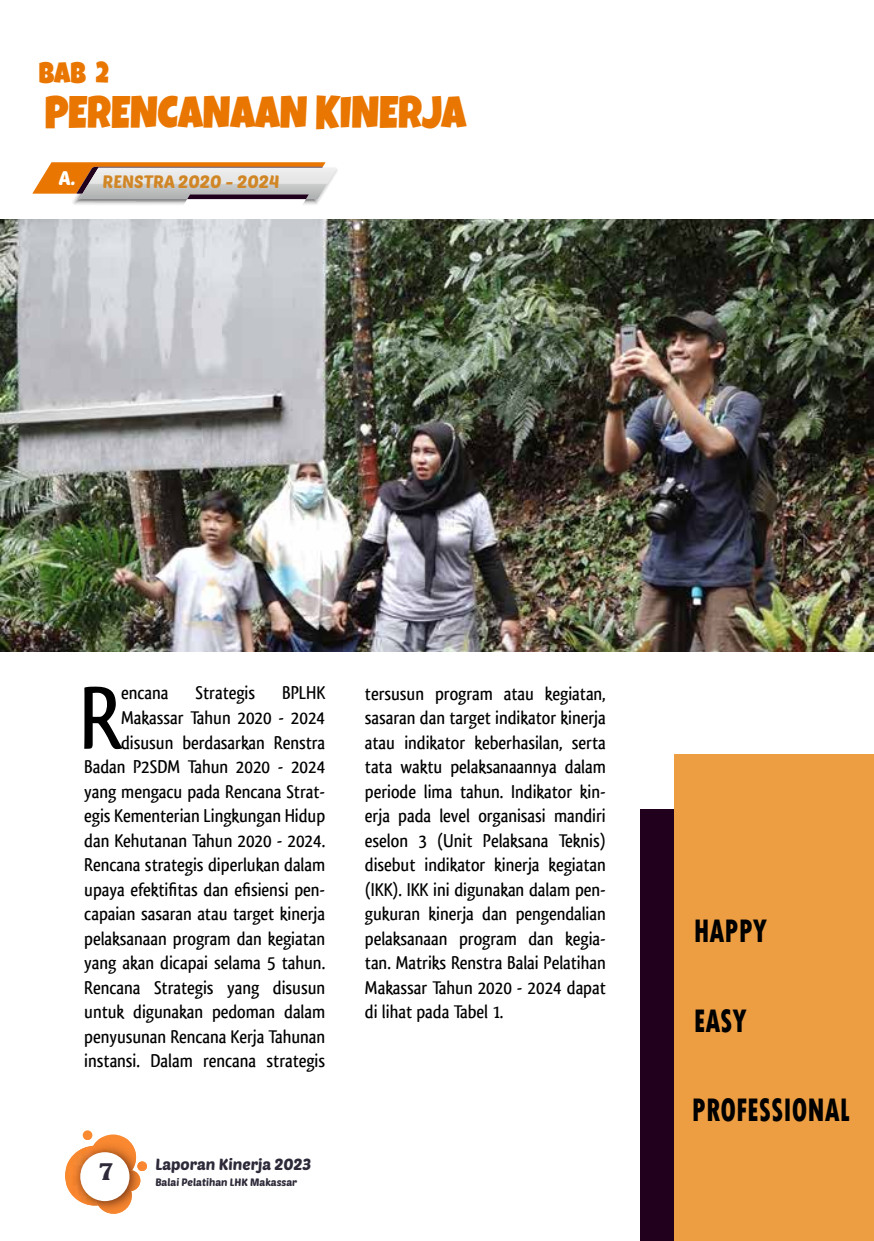
<style>
.page{position:relative;width:874px;height:1241px;background:#fff}
.page>*{position:absolute;margin:0;border:0;box-sizing:border-box;transform-origin:0 0}
.t1{font:500 93.1px "Qlassik";color:#000}
.t2{font:45.32px "Luckiest Guy";color:#e97600;scale:.87 1}
.t3{font:800 condensed 34.12px "Tw Cen";color:#000;scale:.82 1}
.t4{font:29.75px "Luckiest Guy";color:#e97600;scale:.87 1}
.t5{font:condensed 21px "Bernard";color:#2e2a39;scale:1.4 1}
.t6{font:500 19.25px/24.5px "Qlassik";color:#000;text-align:right}
.t7{font:17.5px "Poetsen One";color:#d18626}
.t8{font:15.75px "Poetsen One";color:#2e2a39}
.t9{font:10.5px "Poetsen One";color:#2e2a39}
.s1{font-size:19.25px;color:#fff}
</style>
<div class="page">
<div style="left:640px;top:809px;width:199px;height:431px;background:#21001d"></div>
<div style="left:674px;top:754px;width:199px;height:486px;background:#ed9e43"></div>
<img style="left:0;top:219px;width:873px;height:432px">
<img style="left:73px;top:170px;width:265px;height:35px">
<img style="left:327px;top:168px;width:10px;height:15px">
<svg style="left:32px;top:162px;width:295px;height:37px;background:#ceb39c"></svg>
<svg style="left:90px;top:1134px;width:46px;height:45px"></svg>
<div style="left:83px;top:1130px;width:9px;height:9px;background:#fa8a30;border-radius:50%"></div>
<img style="left:93px;top:1137px;width:43px;height:32px">
<img style="left:67px;top:1145px;width:58px;height:60px">
<svg style="left:137px;top:1161px;width:10px;height:10px"></svg>
<img style="left:128px;top:1169px;width:12px;height:21px">
<img style="left:95px;top:1177px;width:37px;height:36px">
<div style="left:80px;top:1151px;width:49px;height:49px;background:#fff;border-radius:50%"></div>
<h3 class="t4" style="left:39px;top:53px;width:82px">BAB 2</h3>
<h2 class="t2" style="left:45px;top:82px;width:486px">PERENCANAAN KINERJA</h2>
<p class="t7" style="left:59px;top:170px;width:222px"><span class="s1">A.</span> RENSTRA 2020 - 2024</p>
<p class="t6" style="left:84px;top:680px;width:242px">BPLHK<br>Makassar Tahun 2020 - 2024 disusun berdasarkan Renstra<br>Badan P2SDM Tahun 2020 - 2024 yang mengacu pada Rencana Strat&shy;egis Kementerian Lingkungan Hidup dan Kehutanan Tahun 2020 - 2024.<br>Rencana strategis diperlukan dalam upaya efektifitas dan efisiensi pen&shy;capaian sasaran atau target kinerja pelaksanaan program dan kegiatan yang akan dicapai selama 5 tahun.<br>Rencana Strategis yang disusun untuk digunakan pedoman dalam penyusunan Rencana Kerja Tahunan instansi. Dalam rencana strategis</p>
<p class="t6" style="left:365px;top:680px;width:242px;text-align:justify">tersusun program atau kegiatan, sasaran dan target indikator kinerja atau indikator keberhasilan, serta tata waktu pelaksanaannya dalam periode lima tahun. Indikator kin&shy;erja pada level organisasi mandiri eselon 3 (Unit Pelaksana Teknis) disebut indikator kinerja kegiatan (IKK). IKK ini digunakan dalam pen&shy;gukuran kinerja dan pengendalian pelaksanaan program dan kegia&shy;tan. Matriks Renstra Balai Pelatihan Makassar Tahun 2020 - 2024 dapat di lihat pada Tabel 1.</p>
<h1 class="t1" style="left:79px;top:663px;width:44px">R</h1>
<p class="t6" style="left:121px;top:680px;width:49px">encana</p>
<p class="t6" style="left:195px;top:680px;width:61px">Strategis</p>
<p class="t5" style="left:99px;top:1159px;width:12px">7</p>
<p class="t8" style="left:155px;top:1153px;width:157px">Laporan Kinerja 2023</p>
<p class="t9" style="left:155px;top:1174px;width:143px">Balai Pelatihan LHK Makassar</p>
<h3 class="t3" style="left:693px;top:911px;width:91px">HAPPY</h3>
<h3 class="t3" style="left:693px;top:1000px;width:66px">EASY</h3>
<h3 class="t3" style="left:691px;top:1090px;width:194px">PROFESSIONAL</h3>
</div>
